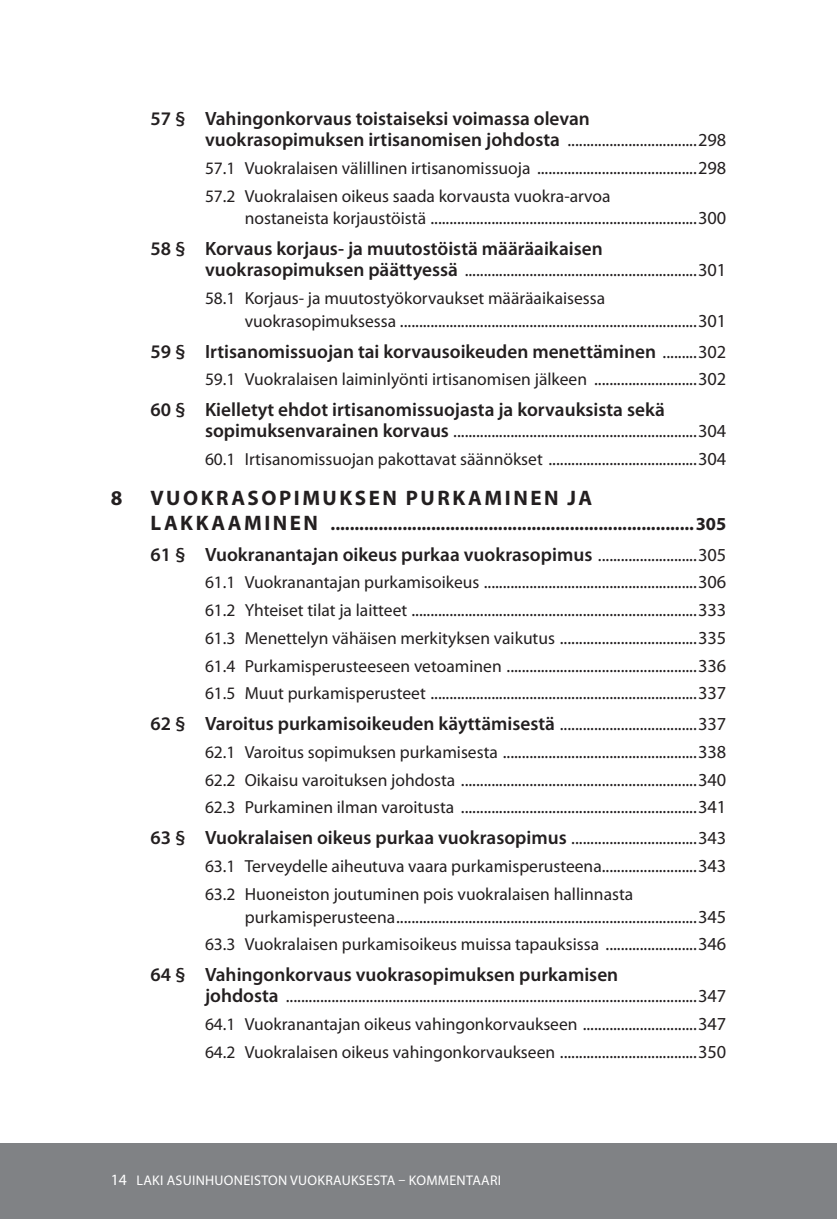
<style>
.page{position:relative;width:837px;height:1219px;background:#fff}
.page>*{position:absolute;margin:0;border:0;box-sizing:border-box;transform-origin:0 0}
.t1{font:700 21px/24.8px "Myriad Pro";letter-spacing:.12em;color:#231f20}
.t2{font:600 19.25px/21px "Myriad Pro";color:#231f20}
.t3{font:18.38px/27.7px "Myriad Pro";color:#231f20}
.t4{font:700 18.38px "Myriad Pro";color:#231f20}
.t5{font:17.5px/27.7px "Myriad Pro";color:#231f20}
.t6{font:14px "Myriad Pro";letter-spacing:.02em;color:#fff}
.s1{font-weight:400;font-size:18.38px}
.s2{font-size:17.5px}
.s3{font-weight:600;font-size:19.25px}
.s4{font-size:18.38px}
.s5{font-size:21px}
.s6{font-size:15.75px}
</style>
<div class="page">
<div style="left:0;top:1142px;width:836px;height:76px;background:#808285"></div>
<p class="t2" style="left:205px;top:108px;width:522px;text-indent:-55px">57 § Vahingonkorvaus toistaiseksi voimassa olevan vuokrasopimuksen irtisanomisen johdosta <span class="s1">..................................298</span></p>
<p class="t3" style="left:205px;top:153px;width:522px"><span class="s2">57.1 Vuokralaisen välillinen irtisanomissuoja</span> ..........................................298</p>
<p class="t5" style="left:205px;top:181px;width:407px">57.2 Vuokralaisen oikeus saada korvausta vuokra-arvoa</p>
<p class="t3" style="left:245px;top:204px;width:483px"><span class="s2">nostaneista korjaustöistä</span> ......................................................................300</p>
<p class="t2" style="left:150px;top:238px;width:453px">58 § Korvaus korjaus- ja muutostöistä määräaikaisen</p>
<p class="t3" style="left:205px;top:256px;width:522px"><span class="s3">vuokrasopimuksen päättyessä</span> .............................................................301</p>
<p class="t5" style="left:205px;top:284px;width:401px">58.1 Korjaus- ja muutostyökorvaukset määräaikaisessa</p>
<p class="t3" style="left:245px;top:306px;width:483px"><span class="s2">vuokrasopimuksessa</span> ..............................................................................301</p>
<p class="t2" style="left:150px;top:340px;width:577px">59 § Irtisanomissuojan tai korvausoikeuden menettäminen <span class="s1">.........302</span></p>
<p class="t5" style="left:205px;top:365px;width:522px">59.1 Vuokralaisen laiminlyönti irtisanomisen jälkeen <span class="s4">...........................302</span></p>
<p class="t2" style="left:150px;top:399px;width:515px">60 § Kielletyt ehdot irtisanomissuojasta ja korvauksista sekä</p>
<p class="t3" style="left:205px;top:417px;width:522px"><span class="s3">sopimuksenvarainen korvaus</span> ................................................................304<br><span class="s2">60.1 Irtisanomissuojan pakottavat säännökset</span> .......................................304</p>
<p class="t1" style="left:111px;top:484px;width:13px">8</p>
<p class="t1" style="left:150px;top:484px;width:430px">VUOKRASOPIMUKSEN PURKAMINEN JA<br>LAKKAAMIN</p>
<p class="t4" style="left:290px;top:511px;width:438px"><span class="s5">EN</span> ............................................................................305</p>
<p class="t2" style="left:150px;top:543px;width:577px">61 § Vuokranantajan oikeus purkaa vuokrasopimus <span class="s1">..........................305</span></p>
<p class="t3" style="left:205px;top:568px;width:522px"><span class="s2">61.1 Vuokranantajan purkamisoikeus</span> ........................................................306<br><span class="s2">61.2 Yhteiset tilat ja laitteet</span> ...........................................................................333</p>
<p class="t5" style="left:205px;top:624px;width:522px">61.3 Menettelyn vähäisen merkityksen vaikutus <span class="s4">....................................335</span></p>
<p class="t3" style="left:205px;top:651px;width:522px"><span class="s2">61.4 Purkamisperusteeseen vetoaminen</span> ..................................................336<br><span class="s2">61.5 Muut purkamisperusteet</span> ......................................................................337</p>
<p class="t2" style="left:150px;top:712px;width:577px">62 § Varoitus purkamisoikeuden käyttämisestä <span class="s1">....................................337</span></p>
<p class="t3" style="left:205px;top:737px;width:522px;text-align:justify"><span class="s2">62.1 Varoitus sopimuksen purkamisesta</span> ...................................................338<br><span class="s2">62.2 Oikaisu varoituksen johdosta</span> ..............................................................340<br><span class="s2">62.3 Purkaminen ilman varoitusta</span> ..............................................................341</p>
<p class="t2" style="left:150px;top:826px;width:577px">63 § Vuokralaisen oikeus purkaa vuokrasopimus <span class="s1">.................................343</span></p>
<p class="t5" style="left:205px;top:852px;width:522px">63.1 Terveydelle aiheutuva vaara purkamisperusteena<span class="s4">.........................343<br></span>63.2 Huoneiston joutuminen pois vuokralaisen hallinnasta</p>
<p class="t3" style="left:245px;top:902px;width:483px"><span class="s2">purkamisperusteena</span>...............................................................................345</p>
<p class="t5" style="left:205px;top:930px;width:522px">63.3 Vuokralaisen purkamisoikeus muissa tapauksissa <span class="s4">........................346</span></p>
<p class="t2" style="left:150px;top:963px;width:469px">64 § Vahingonkorvaus vuokrasopimuksen purkamisen</p>
<p class="t3" style="left:205px;top:981px;width:522px"><span class="s3">johdosta</span> ............................................................................................................347</p>
<p class="t5" style="left:205px;top:1009px;width:522px">64.1 Vuokranantajan oikeus vahingonkorvaukseen <span class="s4">..............................347<br></span>64.2 Vuokralaisen oikeus vahingonkorvaukseen <span class="s4">....................................350</span></p>
<p class="t6" style="left:111px;top:1171px;width:392px"><span class="s6">14</span> LAKI ASUINHUONEISTON VUOKRAUKSESTA – KOMMENTAARI</p>
</div>
